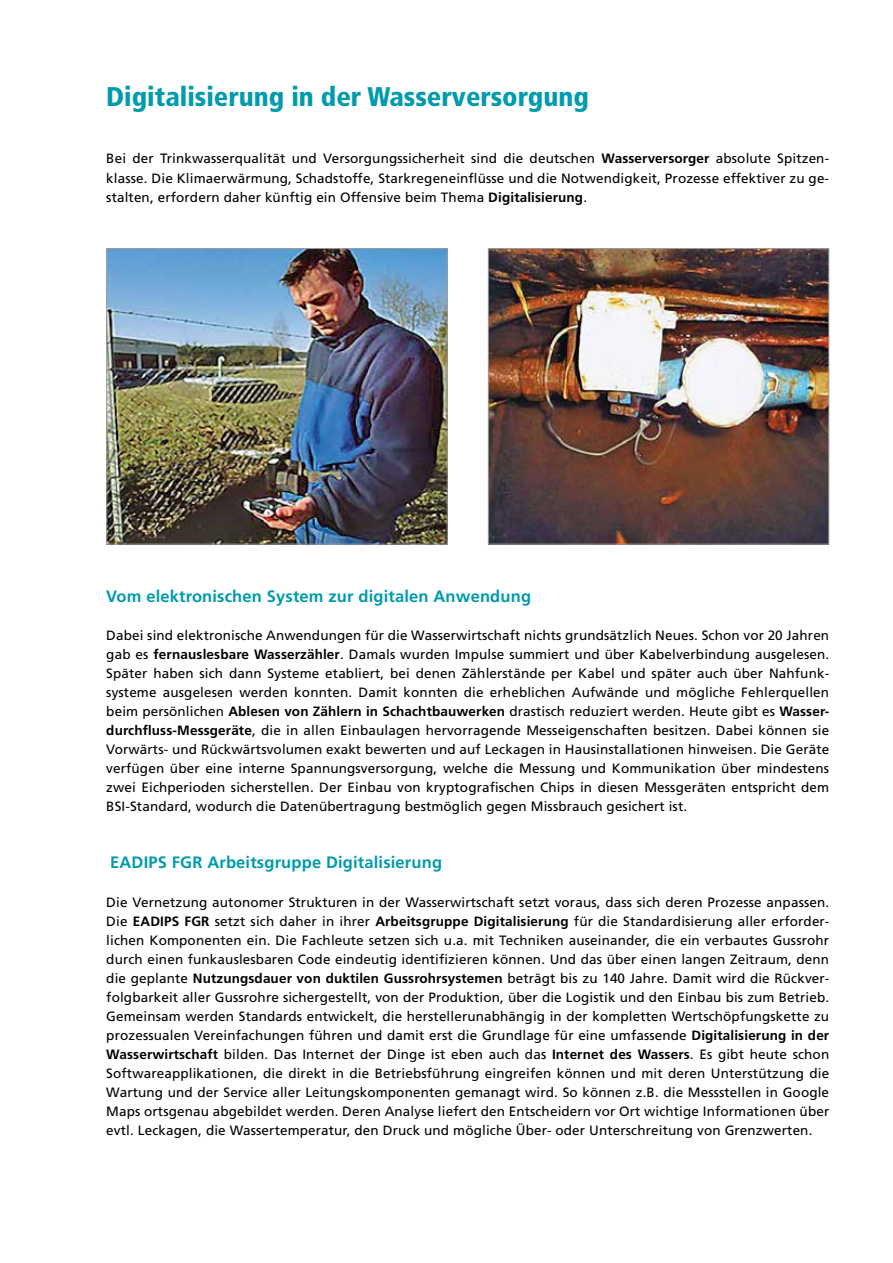
<style>
.page{position:relative;width:893px;height:1263px;background:#fff}
.page>*{position:absolute;margin:0;border:0;box-sizing:border-box;transform-origin:0 0}
.t1{font:900 condensed 27px "Frutiger";color:#009bac}
.t2{font:700 16.5px "Frutiger";letter-spacing:.01em;color:#009bac}
.t3{font:13.5px/19px "Frutiger";letter-spacing:.01em;color:#000;text-align:justify}
.s1{font-weight:700}
</style>
<div class="page">
<img style="left:108px;top:250px;width:338px;height:292px">
<div style="left:106px;top:248px;width:342px;height:296px;border:1px solid #9c9d9d"></div>
<img style="left:490px;top:250px;width:337px;height:292px">
<div style="left:488px;top:248px;width:341px;height:296px;border:1px solid #9c9d9d"></div>
<h1 class="t1" style="left:106px;top:81px;width:484px">Digitalisierung in der Wasserversorgung</h1>
<p class="t3" style="left:106px;top:149px;width:724px">Bei der Trinkwasserqualität und Versorgungssicherheit sind die deutschen <span class="s1">Wasserversorger</span> absolute Spitzen&shy;klasse. Die Klimaerwärmung, Schadstoffe, Starkregeneinflüsse und die Notwendigkeit, Prozesse effektiver zu ge&shy;stalten, erfordern daher künftig ein Offensive beim Thema <span class="s1">Digitalisierung</span>.</p>
<p class="t2" style="left:106px;top:586px;width:426px">Vom elektronischen System zur digitalen Anwendung</p>
<p class="t3" style="left:106px;top:626px;width:724px">Dabei sind elektronische Anwendungen für die Wasserwirtschaft nichts grundsätzlich Neues. Schon vor 20 Jahren gab es <span class="s1">fernauslesbare Wasserzähler</span>. Damals wurden Impulse summiert und über Kabelverbindung ausgelesen.<br>Später haben sich dann Systeme etabliert, bei denen Zählerstände per Kabel und später auch über Nahfunk&shy;systeme ausgelesen werden konnten. Damit konnten die erheblichen Aufwände und mögliche Fehlerquellen beim persönlichen <span class="s1">Ablesen von Zählern in Schachtbauwerken</span> drastisch reduziert werden. Heute gibt es <span class="s1">Wasser&shy;durchfluss-Messgeräte</span>, die in allen Einbaulagen hervorragende Messeigenschaften besitzen. Dabei können sie Vorwärts- und Rückwärtsvolumen exakt bewerten und auf Leckagen in Hausinstallationen hinweisen. Die Geräte verfügen über eine interne Spannungsversorgung, welche die Messung und Kommunikation über mindestens zwei Eichperioden sicherstellen. Der Einbau von kryptografischen Chips in diesen Messgeräten entspricht dem BSI-Standard, wodurch die Datenübertragung bestmöglich gegen Missbrauch gesichert ist.</p>
<p class="t2" style="left:110px;top:853px;width:333px">EADIPS FGR Arbeitsgruppe Digitalisierung</p>
<p class="t3" style="left:106px;top:892px;width:724px">Die Vernetzung autonomer Strukturen in der Wasserwirtschaft setzt voraus, dass sich deren Prozesse anpassen.<br>Die <span class="s1">EADIPS FGR</span> setzt sich daher in ihrer <span class="s1">Arbeitsgruppe Digitalisierung</span> für die Standardisierung aller erforder&shy;lichen Komponenten ein. Die Fachleute setzen sich u.a. mit Techniken auseinander, die ein verbautes Gussrohr durch einen funkauslesbaren Code eindeutig identifizieren können. Und das über einen langen Zeitraum, denn die geplante <span class="s1">Nutzungsdauer von duktilen Gussrohrsystemen</span> beträgt bis zu 140 Jahre. Damit wird die Rückver&shy;folgbarkeit aller Gussrohre sichergestellt, von der Produktion, über die Logistik und den Einbau bis zum Betrieb.<br>Gemeinsam werden Standards entwickelt, die herstellerunabhängig in der kompletten Wertschöpfungskette zu prozessualen Vereinfachungen führen und damit erst die Grundlage für eine umfassende <span class="s1">Digitalisierung in der Wasserwirtschaft</span> bilden. Das Internet der Dinge ist eben auch das <span class="s1">Internet des Wassers</span>. Es gibt heute schon Softwareapplikationen, die direkt in die Betriebsführung eingreifen können und mit deren Unterstützung die Wartung und der Service aller Leitungskomponenten gemanagt wird. So können z.B. die Messstellen in Google Maps ortsgenau abgebildet werden. Deren Analyse liefert den Entscheidern vor Ort wichtige Informationen über evtl. Leckagen, die Wassertemperatur, den Druck und mögliche Über- oder Unterschreitung von Grenzwerten.</p>
</div>
